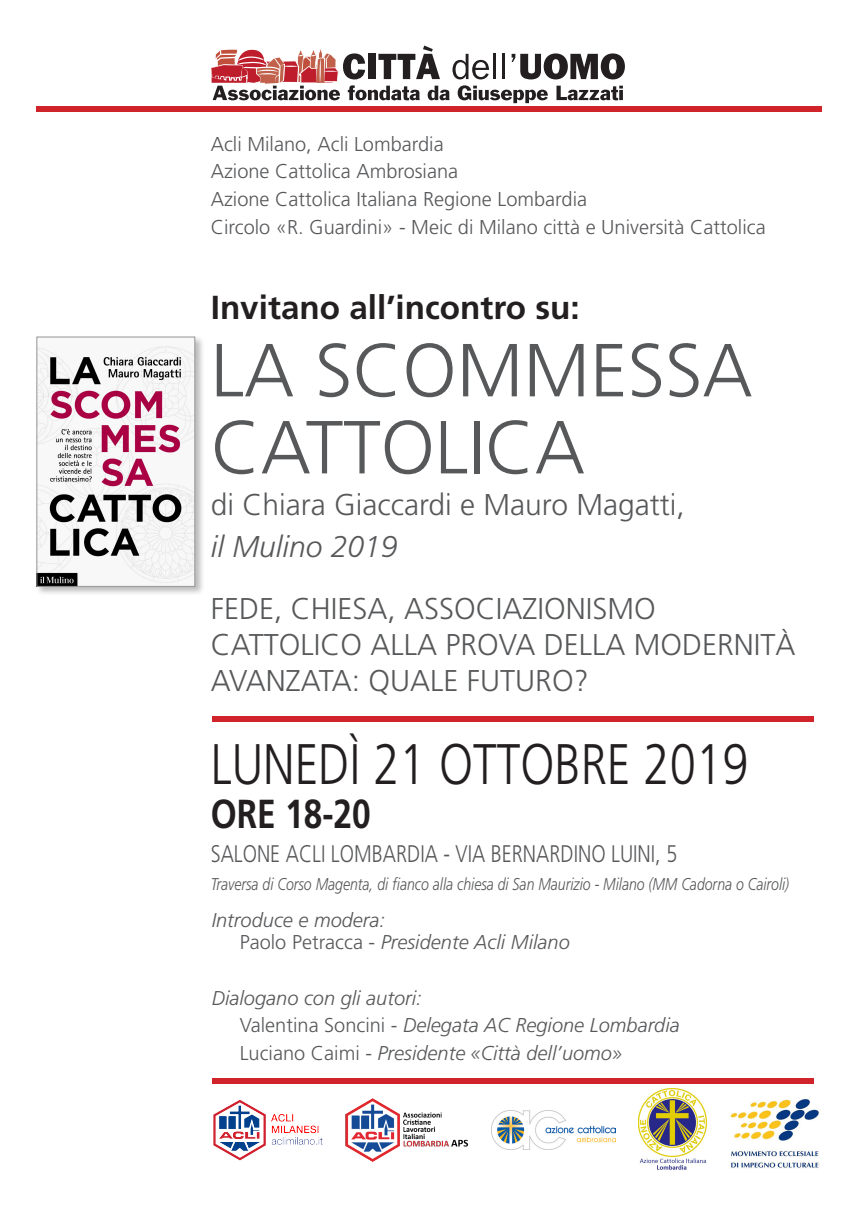
<style>
.page{position:relative;width:859px;height:1208px;background:#fff}
.page>*{position:absolute;margin:0;border:0;box-sizing:border-box;transform-origin:0 0}
.t1{font:300 75px/77px "Frutiger CE";color:#57585a}
.t2{font:300 57.1px "Frutiger CE";color:#231f20;scale:.83 1}
.t3{font:700 40.5px "Frutiger CE";color:#231f20;scale:.83 1}
.t4{font:700 33.3px "Frutiger CE";color:#231f20}
.t5{font:300 30px/36px "Frutiger";color:#57585a}
.t6{font:italic 300 30px "Frutiger";color:#57585a}
.t7{font:300 24px "Frutiger";color:#57585a;scale:.83 1}
.t8{font:italic 300 20px/27.7px "Frutiger";color:#57585a}
.t9{font:300 20px/27.7px "Frutiger";color:#57585a}
.t10{font:italic 300 17px "Frutiger";color:#57585a;scale:.83 1}
.s1{font-style:normal}
</style>
<div class="page">
<div style="left:212px;top:716px;width:601px;height:5px;background:#d1232a"></div>
<div style="left:212px;top:1078px;width:601px;height:5px;background:#d1232a"></div>
<img style="left:213px;top:1100px;width:110px;height:61px">
<img style="left:638px;top:1089px;width:68px;height:81px">
<img style="left:729px;top:1099px;width:90px;height:70px">
<img style="left:491px;top:1110px;width:125px;height:39px">
<img style="left:345px;top:1098px;width:123px;height:63px">
<div style="left:35px;top:335px;width:170px;height:261px;background:#231f20;opacity:.3"></div>
<img style="left:39px;top:339px;width:154px;height:245px">
<div style="left:37px;top:337px;width:158px;height:249px;border:1px solid #939598"></div>
<div style="left:37px;top:106px;width:785px;height:6px;background:#d1232a"></div>
<svg style="left:211px;top:45px;width:414px;height:58px"></svg>
<p class="t9" style="left:211px;top:130px;width:556px">Acli Milano, Acli Lombardia<br>Azione Cattolica Ambrosiana<br>Azione Cattolica Italiana Regione Lombardia<br>Circolo «R. Guardini» - Meic di Milano città e U niversità Cattolica</p>
<h3 class="t4" style="left:211px;top:288px;width:370px">Invitano all’incontro su:</h3>
<h1 class="t1" style="left:211px;top:331px;width:543px">LA SCOMMESSA<br>CATTOLICA</h1>
<h3 class="t5" style="left:211px;top:486px;width:475px">di Chiara Giaccardi e Mauro Magatti,</h3>
<h3 class="t6" style="left:211px;top:529px;width:188px">il Mulino 2019</h3>
<h3 class="t5" style="left:211px;top:590px;width:586px">Fede, Chiesa, assoc iazionismo<br>cattolic o alla prova della m odernità avanzata: quale futuro?</h3>
<h2 class="t2" style="left:211px;top:730px;width:310px">LUNEDÌ 21 OTTO</h2>
<h2 class="t2" style="left:554px;top:730px;width:235px">BRE 2019</h2>
<h3 class="t3" style="left:211px;top:790px;width:194px">ore 18-20</h3>
<p class="t7" style="left:211px;top:840px;width:564px">Salone Ac li Lom bardia - via Bernardino Luini, 5</p>
<p class="t10" style="left:211px;top:874px;width:698px">Traversa di Corso Magenta, di fianco alla chiesa di San Maurizio - Milano (MM Cadorna o Cairoli)</p>
<p class="t8" style="left:212px;top:909px;width:360px;line-height:22px">Introduce e modera:<br><span class="s1">Paolo Petracca -</span> Presidente Acli Milano</p>
<p class="t8" style="left:212px;top:983px;width:470px">Dialogano con gli autori:<br><span class="s1">Valentina Soncini -</span> Delegata AC Regione Lombardia<br><span class="s1">L uciano Caimi -</span> Presidente «Città dell’uomo»</p>
</div>
